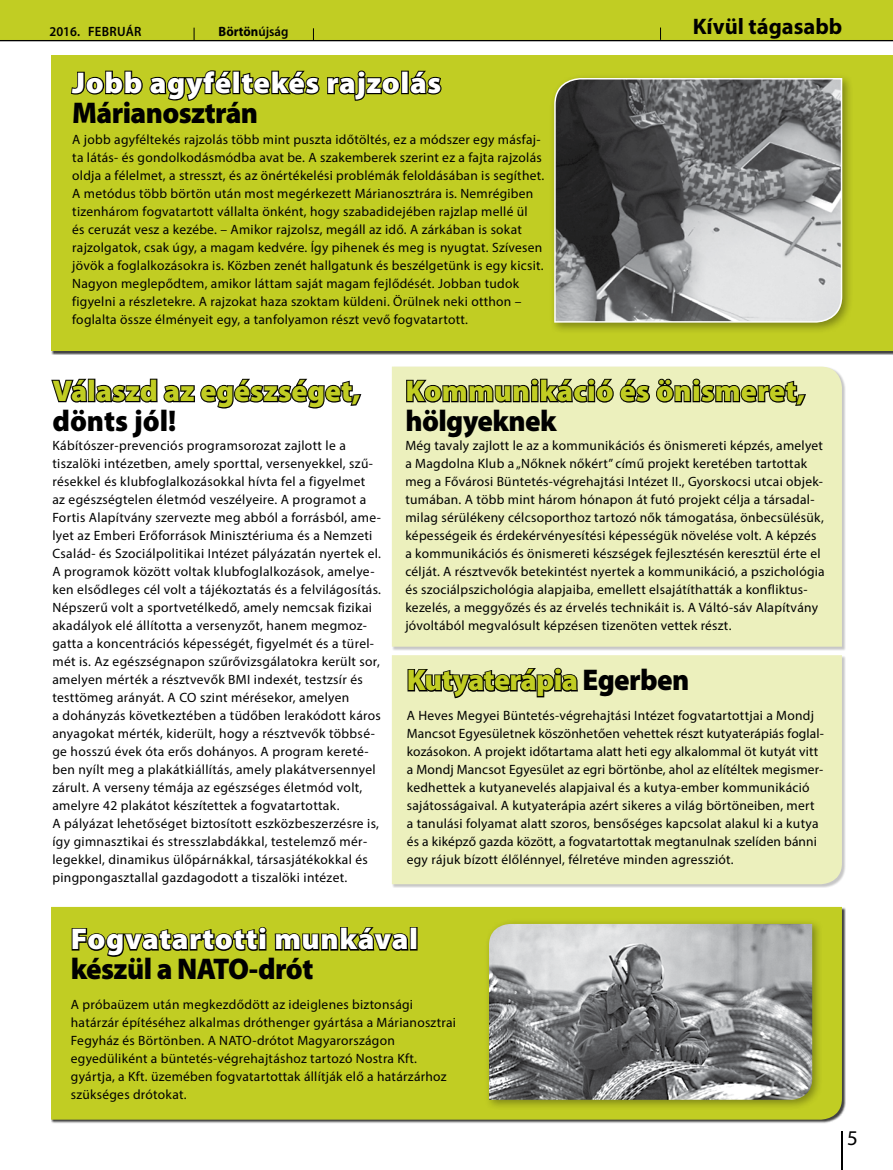
<style>
.page{position:relative;width:893px;height:1170px;background:#fff}
.page>*{position:absolute;margin:0;border:0;box-sizing:border-box;transform-origin:0 0}
.t1{font:900 30px "Myriad Pro";letter-spacing:.02em;color:#fff}
.t2{font:900 30px "Myriad Pro";color:#c1cd23}
.t3{font:900 30px "Myriad Pro";letter-spacing:-.02em;color:#000;scale:.96 1}
.t4{font:900 30px "Myriad Pro";letter-spacing:-.02em;color:#c1cd23}
.t5{font:900 30px "Myriad Pro";color:#000;scale:.96 1}
.t6{font:700 22.5px "Myriad Pro";color:#000}
.t7{font:21px "Myriad Pro";color:#000}
.t8{font:13.5px/18px "Myriad Pro";letter-spacing:.02em;color:#000}
.t9{font:600 13.5px "Myriad Pro";letter-spacing:.01em;color:#000;scale:.95 1}
.t10{font:700 13.5px "Myriad Pro";color:#000;scale:.95 1}
.s1{font-weight:600}
.s2{color:#000}
</style>
<div class="page">
<div style="left:51px;top:55px;width:842px;height:296px;background:#c1cd23"></div>
<div style="left:392px;top:366px;width:454px;height:284px;background:#000;opacity:.75"></div>
<div style="left:392px;top:366px;width:450px;height:280px;background:#ecf0bd"></div>
<div style="left:392px;top:655px;width:454px;height:233px;background:#000;opacity:.75"></div>
<div style="left:392px;top:655px;width:450px;height:229px;background:#ecf0bd"></div>
<div style="left:51px;top:906px;width:795px;height:217px;background:#000;opacity:.75"></div>
<div style="left:51px;top:906px;width:791px;height:213px;background:#c1cd23"></div>
<div style="left:0;top:0;width:893px;height:40px;background:#c1cd23"></div>
<svg style="left:660px;top:28px;width:1px;height:12px"></svg>
<hr style="left:841px;top:1131px;width:2px;height:38px;background:#000">
<svg style="left:406px;top:666px;width:173px;height:47px;background:#b1b48e"></svg>
<svg style="left:71px;top:70px;width:162px;height:31px"></svg>
<div style="left:232px;top:71px;width:8px;height:23px;border:2px solid #000"></div>
<svg style="left:240px;top:70px;width:160px;height:31px"></svg>
<div style="left:401px;top:71px;width:8px;height:23px;border:2px solid #000"></div>
<svg style="left:409px;top:70px;width:33px;height:25px"></svg>
<svg style="left:71px;top:925px;width:197px;height:49px;background:#98a11b"></svg>
<svg style="left:274px;top:925px;width:136px;height:26px;background:#757c15"></svg>
<div style="left:410px;top:926px;width:8px;height:24px;border:2px solid #000"></div>
<div style="left:549px;top:73px;width:304px;height:261px;background:#000;opacity:.35"></div>
<svg style="left:553px;top:77px;width:290px;height:246px;background:#808181"></svg>
<svg style="left:405px;top:377px;width:403px;height:30px;background:#999b7a"></svg>
<div style="left:484px;top:918px;width:339px;height:192px;background:#000;opacity:.35"></div>
<img style="left:489px;top:923px;width:323px;height:176px">
<svg style="left:194px;top:28px;width:1px;height:12px"></svg>
<svg style="left:313px;top:28px;width:1px;height:12px"></svg>
<hr style="left:0;top:40px;width:893px;height:1px;background:#000">
<svg style="left:51px;top:378px;width:38px;height:25px"></svg>
<div style="left:88px;top:378px;width:7px;height:24px;border:2px solid #000"></div>
<svg style="left:95px;top:354px;width:268px;height:55px"></svg>
<p class="t9" style="left:50px;top:23px;width:98px">2016. FEBRUÁR</p>
<p class="t10" style="left:219px;top:22px;width:75px">Börtön<span class="s1">ÚJSÁG</span></p>
<h1 class="t1" style="left:72px;top:63px;width:370px">Jobb agyféltekés rajzolás</h1>
<h1 class="t3" style="left:72px;top:93px;width:195px">Márianosztrán</h1>
<p class="t8" style="left:72px;top:130px;width:473px">A jobb agyféltekés rajzolás több mint puszta időtöltés, ez a módszer egy másfaj&shy;ta látás- és gondolkodásmódba avat be. A szakemberek szerint ez a fajta rajzolás oldja a félelmet, a stresszt, és az önértékelési problémák feloldásában is segíthet.<br>A metódus több börtön után most megérkezett Márianosztrára is. Nemrégiben tizenhárom fogvatartott vállalta önként, hogy szabadidejében rajzlap mellé ül<br>és ceruzát vesz a kezébe. – Amikor rajzolsz, megáll az idő. A zárkában is sokat rajzolgatok, csak úgy, a magam kedvére. Így pihenek és meg is nyugtat. Szívesen jövök a foglalkozásokra is. Közben zenét hallgatunk és beszélgetünk is egy kicsit.<br>Nagyon meglepődtem, amikor láttam saját magam fejlődését. Jobban tudok figyelni a részletekre. A rajzokat haza szoktam küldeni. Örülnek neki otthon – foglalta össze élményeit egy, a tanfolyamon részt vevő fogvatartott.</p>
<h2 class="t6" style="left:693px;top:12px;width:151px">Kívül tágasabb</h2>
<h1 class="t2" style="left:52px;top:371px;width:310px">Válaszd az egészséget,</h1>
<h1 class="t5" style="left:52px;top:401px;width:130px">dönts jól!</h1>
<p class="t8" style="left:52px;top:436px;width:330px">Kábítószer-prevenciós programsorozat zajlott le a tiszalöki intézetben, amely sporttal, versenyekkel, szű&shy;résekkel és klubfoglalkozásokkal hívta fel a figyelmet az egészségtelen életmód veszélyeire. A programot a Fortis Alapítvány szervezte meg abból a forrásból, ame&shy;lyet az Emberi Erőforrások Minisztériuma és a Nemzeti Család- és Szociálpolitikai Intézet pályázatán nyertek el.<br>A programok között voltak klubfoglalkozások, amelye&shy;ken elsődleges cél volt a tájékoztatás és a felvilágosítás.<br>Népszerű volt a sportvetélkedő, amely nemcsak fizikai akadályok elé állította a versenyzőt, hanem megmoz&shy;gatta a koncentrációs képességét, figyelmét és a türel&shy;mét is. Az egészségnapon szűrővizsgálatokra került sor, amelyen mérték a résztvevők BMI indexét, testzsír és testtömeg arányát. A CO szint mérésekor, amelyen<br>a dohányzás következtében a tüdőben lerakódott káros anyagokat mérték, kiderült, hogy a résztvevők többsé&shy;ge hosszú évek óta erős dohányos. A program kereté&shy;ben nyílt meg a plakátkiállítás, amely plakátversennyel zárult. A verseny témája az egészséges életmód volt, amelyre 42 plakátot készítettek a fogvatartottak.<br>A pályázat lehetőséget biztosított eszközbeszerzésre is, így gimnasztikai és stresszlabdákkal, testelemző mér&shy;legekkel, dinamikus ülőpárnákkal, társasjátékokkal és pingpongasztallal gazdagodott a tiszalöki intézet.</p>
<h1 class="t2" style="left:405px;top:371px;width:401px">Kommunikáció és önismeret,</h1>
<h1 class="t3" style="left:405px;top:401px;width:159px">hölgyeknek</h1>
<p class="t8" style="left:405px;top:436px;width:421px">Még tavaly zajlott le az a kommunikációs és önismereti képzés, amelyet a Magdolna Klub a „Nőknek nőkért” című projekt keretében tartottak meg a Fővárosi Büntetés-végrehajtási Intézet II., Gyorskocsi utcai objek&shy;tumában. A több mint három hónapon át futó projekt célja a társadal&shy;milag sérülékeny célcsoporthoz tartozó nők támogatása, önbecsülésük, képességeik és érdekérvényesítési képességük növelése volt. A képzés a kommunikációs és önismereti készségek fejlesztésén keresztül érte el célját. A résztvevők betekintést nyertek a kommunikáció, a pszichológia és szociálpszichológia alapjaiba, emellett elsajátíthatták a konfliktus&shy;kezelés, a meggyőzés és az érvelés technikáit is. A Váltó-sáv Alapítvány jóvoltából megvalósult képzésen tizenöten vettek részt.</p>
<h1 class="t4" style="left:407px;top:660px;width:284px">Kutyaterápia <span class="s2">Egerben</span></h1>
<p class="t8" style="left:407px;top:706px;width:418px">A Heves Megyei Büntetés-végrehajtási Intézet fogvatartottjai a Mondj Mancsot Egyesületnek köszönhetően vehettek részt kutyaterápiás foglal&shy;kozásokon. A projekt időtartama alatt heti egy alkalommal öt kutyát vitt a Mondj Mancsot Egyesület az egri börtönbe, ahol az elítéltek megismer&shy;kedhettek a kutyanevelés alapjaival és a kutya-ember kommunikáció sajátosságaival. A kutyaterápia azért sikeres a világ börtöneiben, mert a tanulási folyamat alatt szoros, bensőséges kapcsolat alakul ki a kutya és a kiképző gazda között, a fogvatartottak megtanulnak szelíden bánni egy rájuk bízott élőlénnyel, félretéve minden agressziót.</p>
<h1 class="t1" style="left:71px;top:919px;width:349px">Fogvatartotti munkával</h1>
<h1 class="t3" style="left:71px;top:949px;width:254px">készül a NATO-drót</h1>
<p class="t8" style="left:71px;top:994px;width:387px">A próbaüzem után megkezdődött az ideiglenes biztonsági határzár építéséhez alkalmas dróthenger gyártása a Márianosztrai Fegyház és Börtönben. A NATO-drótot Magyarországon egyedüliként a büntetés-végrehajtáshoz tartozó Nostra Kft. gyártja, a Kft. üzemében fogvatartottak állítják elő a határzárhoz szükséges drótokat.</p>
<h3 class="t7" style="left:847px;top:1125px;width:12px">5</h3>
</div>
